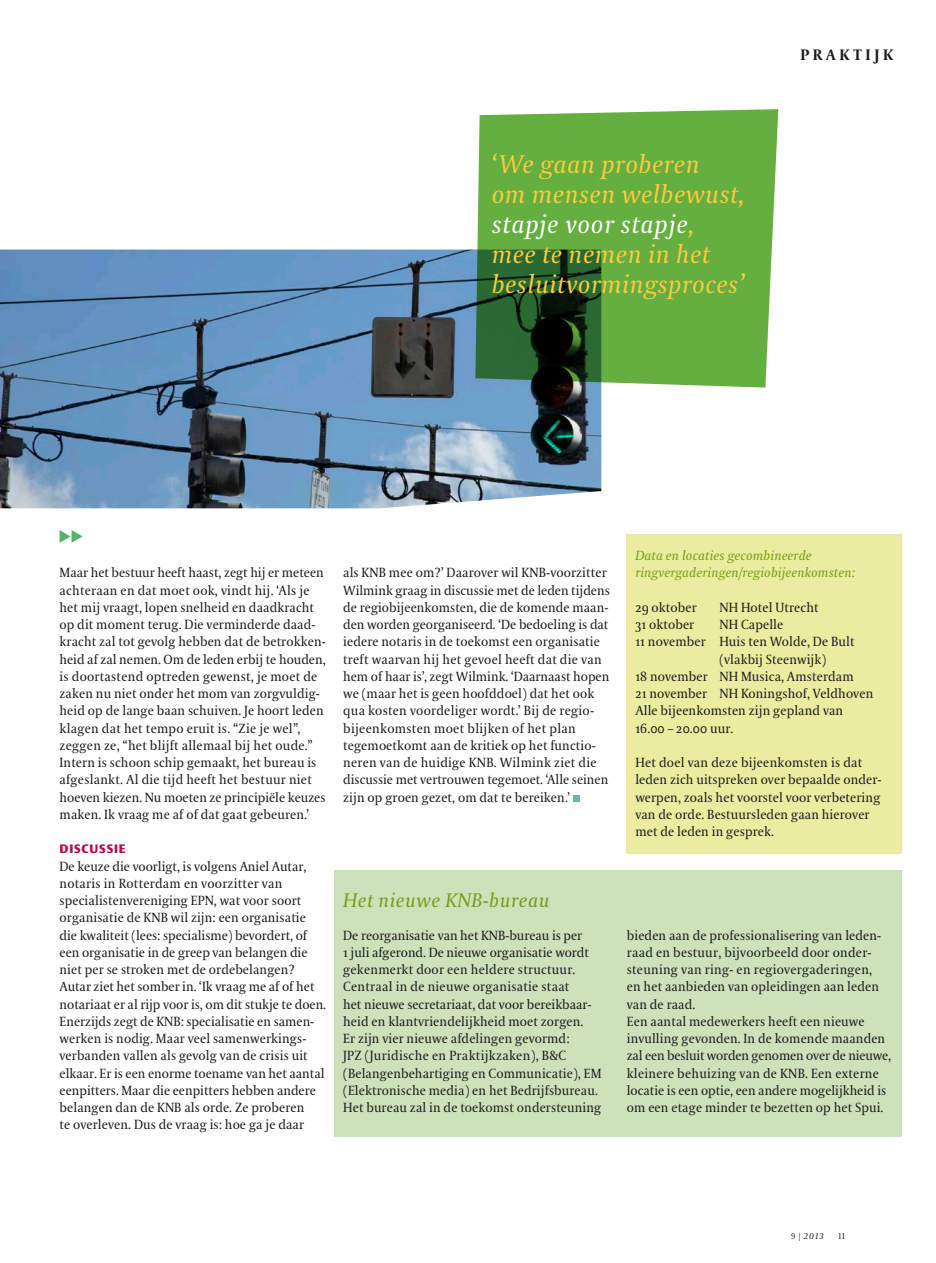
<style>
.page{position:relative;width:936px;height:1263px;background:#fff}
.page>*{position:absolute;margin:0;border:0;box-sizing:border-box;transform-origin:0 0}
.t1{font:italic 25.5px/30px "VPRO Coranto";letter-spacing:.02em;color:#fccb3c}
.t2{font:italic 19.5px "VPRO Coranto";letter-spacing:.03em;color:#739e14}
.t3{font:700 15px "VPRO Coranto";letter-spacing:.25em;color:#1a1a1f}
.t4{font:13.2px/17.2px "VPRO Coranto";letter-spacing:.01em;color:#1a1a1f}
.t5{font:italic 13.2px/17.2px "VPRO Coranto";letter-spacing:.01em;color:#739e14}
.t6{font:700 12px "VPRO Vesta";letter-spacing:.07em;color:#b80852}
.t7{font:italic 8.25px "VPRO Coranto";color:#1a1a1f}
.t8{font:8.25px "VPRO Coranto Cn";color:#1a1a1f}
.s1{color:#fff}
.s2{font-family:"VPRO Coranto Cn";font-style:normal}
</style>
<div class="page">
<div style="left:334px;top:871px;width:567px;height:266px;background:#cde1ba"></div>
<div style="left:572px;top:795px;width:7px;height:7px;background:#70b3ac"></div>
<svg style="left:60px;top:530px;width:22px;height:13px"></svg>
<img style="left:0;top:250px;width:601px;height:258px">
<div style="left:626px;top:534px;width:275px;height:319px;background:#eaeca0"></div>
<svg style="left:475px;top:109px;width:303px;height:279px;background:#5d9d43"></svg>
<h1 class="t1" style="left:491px;top:149px;width:254px">‘We gaan proberen<br>om mensen welbewust, <span class="s1">stapje voor stapje</span>, mee te nemen in het besluitvormingsproces’</h1>
<p class="t3" style="left:800px;top:45px;width:93px">Prakt ijk</p>
<p class="t4" style="left:60px;top:564px;width:268px">Maar het bestuur heeft haast, zegt hij er meteen achteraan en dat moet ook, vindt hij. ‘Als je het mij vraagt, lopen snelheid en daadkracht op dit moment terug. Die verminderde daad&shy;kracht zal tot gevolg hebben dat de betrokken&shy;heid af zal nemen. Om de leden erbij te houden, is doortastend optreden gewenst, je moet de zaken nu niet onder het mom van zorgvuldig&shy;heid op de lange baan schuiven. Je hoort leden klagen dat het tempo eruit is. “Zie je wel”, zeggen ze, “het blijft allemaal bij het oude.” Intern is schoon schip gemaakt, het bureau is afgeslankt. Al die tijd heeft het bestuur niet hoeven kiezen. Nu moeten ze principiële keuzes maken. Ik vraag me af of dat gaat gebeuren.’</p>
<p class="t6" style="left:60px;top:844px;width:67px">DISCUSSIE</p>
<p class="t4" style="left:60px;top:857px;width:268px">De keuze die voorligt, is volgens Aniel Autar, notaris in Rotterdam en voorzitter van specialistenvereniging EPN, wat voor soort organisatie de KNB wil zijn: een organisatie die kwaliteit (lees: specialisme) bevordert, of een organisatie in de greep van belangen die niet per se stroken met de ordebelangen?<br>Autar ziet het somber in. ‘Ik vraag me af of het notariaat er al rijp voor is, om dit stukje te doen.<br>Enerzijds zegt de KNB: specialisatie en samen&shy;werken is nodig. Maar veel samenwerkings&shy;verbanden vallen als gevolg van de crisis uit elkaar. Er is een enorme toename van het aantal eenpitters. Maar die eenpitters hebben andere belangen dan de KNB als orde. Ze proberen<br>te overleven. Dus de vraag is: hoe ga je daar</p>
<p class="t4" style="left:343px;top:564px;width:268px">als KNB mee om?’ Daarover wil KNB-voorzitter Wilmink graag in discussie met de leden tijdens de regiobijeenkomsten, die de komende maan&shy;den worden georganiseerd. ‘De bedoeling is dat iedere notaris in de toekomst een organisatie treft waarvan hij het gevoel heeft dat die van hem of haar is’, zegt Wilmink. ‘Daarnaast hopen we (maar het is geen hoofddoel) dat het ook qua kosten voordeliger wordt.’ Bij de regio&shy;bijeenkomsten moet blijken of het plan tegemoetkomt aan de kritiek op het functio&shy;neren van de huidige KNB. Wilmink ziet die discussie met vertrouwen tegemoet. ‘Alle seinen zijn op groen gezet, om dat te bereiken.’</p>
<p class="t5" style="left:635px;top:547px;width:221px">Data en locaties gecombineerde ringvergaderingen/regiobijeenkomsten:</p>
<p class="t4" style="left:635px;top:599px;width:63px">29 oktober</p>
<p class="t4" style="left:719px;top:599px;width:101px">NH Hotel Utrecht</p>
<p class="t4" style="left:635px;top:616px;width:60px">31 oktober</p>
<p class="t4" style="left:719px;top:616px;width:65px">NH Capelle</p>
<p class="t4" style="left:635px;top:633px;width:221px">11 november Huis ten Wolde, De Bult</p>
<p class="t4" style="left:719px;top:650px;width:108px">(vlakbij Steenwijk)</p>
<p class="t4" style="left:635px;top:668px;width:220px">18 november NH Musica, Amsterdam</p>
<p class="t4" style="left:635px;top:685px;width:239px">21 november NH Koningshof, Veldhoven</p>
<p class="t4" style="left:635px;top:702px;width:209px">Alle bijeenkomsten zijn gepland van</p>
<p class="t4" style="left:635px;top:719px;width:100px">16.00 – 20.00 uur.</p>
<p class="t4" style="left:635px;top:754px;width:248px">Het doel van deze bijeenkomsten is dat leden zich uitspreken over bepaalde onder&shy;werpen, zoals het voorstel voor verbetering van de orde. Bestuursleden gaan hierover met de leden in gesprek.</p>
<h2 class="t2" style="left:343px;top:889px;width:208px">Het nieuwe KNB-bureau</h2>
<p class="t4" style="left:343px;top:926px;width:260px">De reorganisatie van het KNB-bureau is per<br>1 juli afgerond. De nieuwe organisatie wordt gekenmerkt door een heldere structuur.<br>Centraal in de nieuwe organisatie staat<br>het nieuwe secretariaat, dat voor bereikbaar&shy;heid en klantvriendelijkheid moet zorgen.<br>Er zijn vier nieuwe afdelingen gevormd:<br>JPZ (Juridische en Praktijkzaken), B&amp;C (Belangenbehartiging en Communicatie), EM (Elektronische media) en het Bedrijfsbureau.<br>Het bureau zal in de toekomst ondersteuning</p>
<p class="t4" style="left:626px;top:926px;width:266px">bieden aan de professionalisering van leden&shy;raad en bestuur, bijvoorbeeld door onder&shy;steuning van ring- en regiovergaderingen,<br>en het aanbieden van opleidingen aan leden van de raad.<br>Een aantal medewerkers heeft een nieuwe invulling gevonden. In de komende maanden zal een besluit worden genomen over de nieuwe, kleinere behuizing van de KNB. Een externe locatie is een optie, een andere mogelijkheid is om een etage minder te bezetten op het Spui.</p>
<p class="t7" style="left:791px;top:1231px;width:34px"><span class="s2">9 |</span> 2013</p>
<p class="t8" style="left:838px;top:1231px;width:8px">11</p>
</div>
